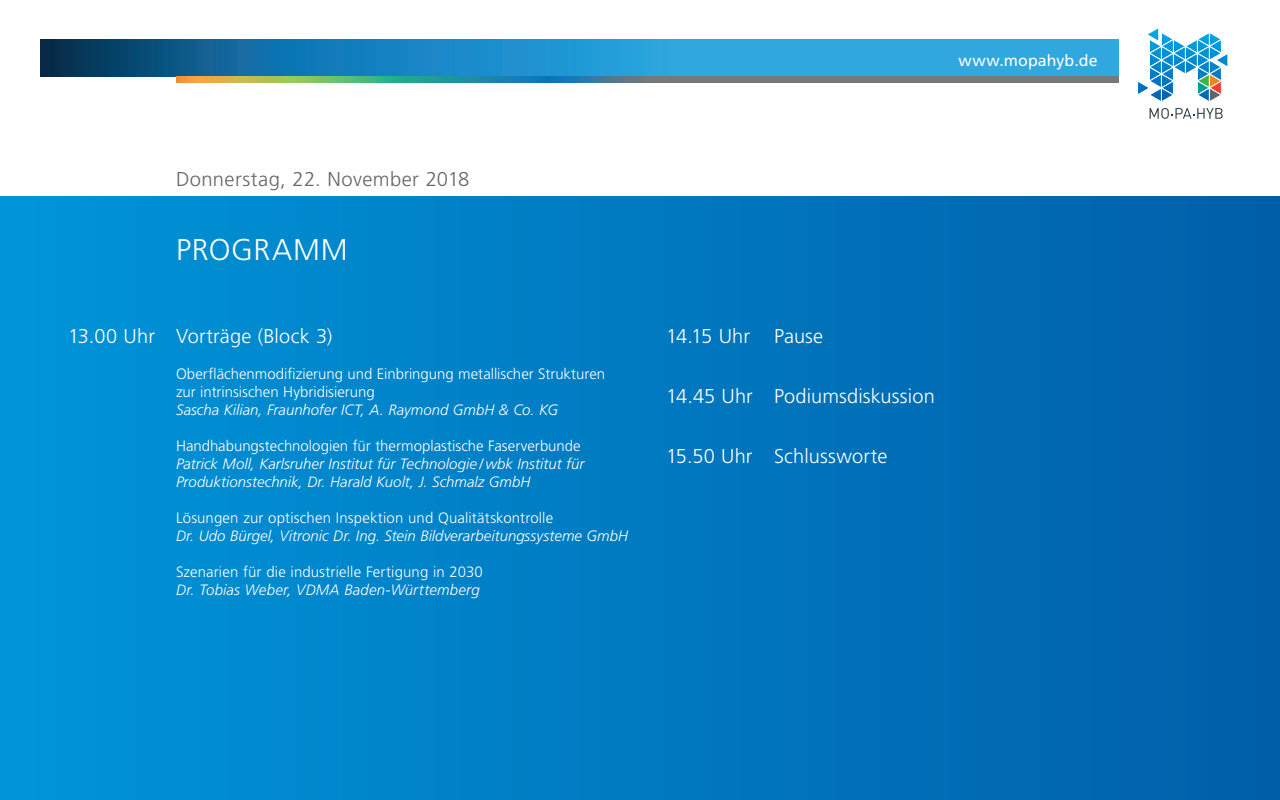
<style>
.page{position:relative;width:1280px;height:800px;background:#fff}
.page>*{position:absolute;margin:0;border:0;box-sizing:border-box;transform-origin:0 0}
.t1{font:300 30px "Frutiger LT Std";letter-spacing:.02em;color:#fff}
.t2{font:300 20px "Frutiger LT Std";letter-spacing:.005em;color:#fff}
.t3{font:300 20px "Frutiger LT Std";letter-spacing:.015em;color:#666}
.t4{font:16px "Frutiger LT Std";letter-spacing:.005em;color:#fff}
.t5{font:italic 300 15px/18px "Frutiger LT Std";color:#fff}
.t6{font:300 15px/18px "Frutiger LT Std";color:#fff}
</style>
<div class="page">
<svg style="left:1138px;top:28px;width:90px;height:91px"></svg>
<svg style="left:40px;top:40px;width:1079px;height:36px"></svg>
<svg style="left:176px;top:77px;width:943px;height:6px"></svg>
<div style="left:0;top:196px;width:1280px;height:604px;background:linear-gradient(to right,#0095d9,#005ea8)"></div>
<p class="t4" style="left:958px;top:51px;width:141px">www.mopahyb.de</p>
<h2 class="t3" style="left:176px;top:168px;width:295px">Donnerstag, 22. November 2018</h2>
<h1 class="t1" style="left:176px;top:233px;width:173px">PROGRAMM</h1>
<h2 class="t2" style="left:68px;top:325px;width:266px">13.00 Uhr Vorträge (Block 3)</h2>
<p class="t6" style="left:176px;top:365px;width:431px">Oberflächenmodifizierung und Einbringung metallischer Strukturen zur intrinsischen Hybridisierung</p>
<p class="t5" style="left:176px;top:401px;width:384px">Sascha Kilian, Fraunhofer ICT, A. Raymond GmbH &amp; Co. KG</p>
<p class="t6" style="left:176px;top:437px;width:406px">Handhabungstechnologien für thermoplastische Faserverbunde</p>
<p class="t5" style="left:176px;top:455px;width:410px">Patrick Moll, Karlsruher Institut für Technologie /wbk Institut für<br>Produktionstechnik, Dr. Harald Kuolt, J. Schmalz GmbH</p>
<p class="t6" style="left:176px;top:509px;width:379px">Lösungen zur optischen Inspektion und Qualitätskontrolle</p>
<p class="t5" style="left:176px;top:527px;width:454px">Dr. Udo Bürgel, Vitronic Dr. Ing. Stein Bildverarbeitungssysteme GmbH</p>
<p class="t6" style="left:176px;top:563px;width:308px">Szenarien für die industrielle Fertigung in 2030</p>
<p class="t5" style="left:176px;top:581px;width:305px">Dr. Tobias Weber, VDMA Baden-Württemberg</p>
<h2 class="t2" style="left:666px;top:325px;width:159px">14.15 Uhr Pause</h2>
<h2 class="t2" style="left:666px;top:385px;width:270px">14.45 Uhr Podiumsdiskussion</h2>
<h2 class="t2" style="left:666px;top:445px;width:223px">15.50 Uhr Schlussworte</h2>
</div>
